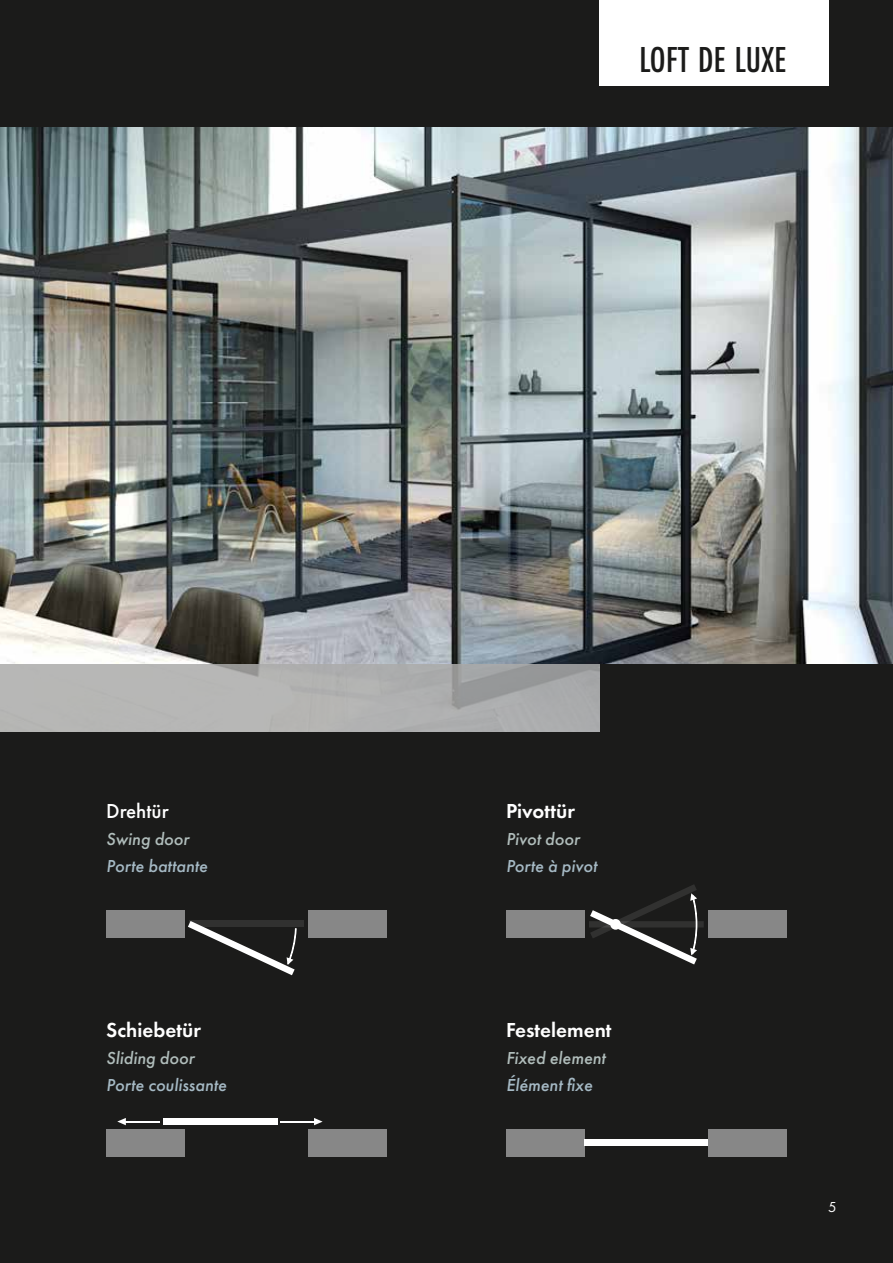
<style>
.page{position:relative;width:893px;height:1263px;background:#1b1b1a}
.page>*{position:absolute;margin:0;border:0;box-sizing:border-box;transform-origin:0 0}
.t1{font:500 37.5px "Futura PT Cond";letter-spacing:.01em;color:#1b1b1a}
.t2{font:600 21px "Futura PT";color:#fff}
.t3{font:500 21px "Futura PT";color:#fff}
.t4{font:italic 500 18px "Futura PT";color:#a5b9c4}
.t5{font:italic 500 18px "Futura PT";color:#b0bdbb}
.t6{font:15px "Futura PT";color:#fff}
</style>
<div class="page">
<div style="left:600px;top:0;width:229px;height:85px;background:#fff"></div>
<div style="left:506px;top:1129px;width:79px;height:27px;background:#878787"></div>
<div style="left:708px;top:1129px;width:79px;height:27px;background:#878787"></div>
<div style="left:585px;top:1139px;width:123px;height:7px;background:#fff"></div>
<div style="left:106px;top:910px;width:79px;height:28px;background:#878787"></div>
<div style="left:308px;top:910px;width:79px;height:28px;background:#878787"></div>
<div style="left:189px;top:921px;width:115px;height:6px;background:#313130"></div>
<svg style="left:188px;top:921px;width:109px;height:54px"></svg>
<div style="left:506px;top:910px;width:79px;height:28px;background:#878787"></div>
<div style="left:708px;top:910px;width:79px;height:28px;background:#878787"></div>
<svg style="left:589px;top:885px;width:115px;height:79px"></svg>
<div style="left:106px;top:1129px;width:79px;height:28px;background:#878787"></div>
<div style="left:308px;top:1129px;width:79px;height:28px;background:#878787"></div>
<div style="left:163px;top:1118px;width:114px;height:7px;background:#fff"></div>
<hr style="left:280px;top:1121px;width:34px;height:1px;background:#fff">
<hr style="left:126px;top:1121px;width:34px;height:1px;background:#fff">
<svg style="left:117px;top:1118px;width:9px;height:7px"></svg>
<svg style="left:314px;top:1118px;width:9px;height:7px"></svg>
<img style="left:0;top:663px;width:600px;height:68px">
<img style="left:0;top:128px;width:893px;height:535px">
<h1 class="t1" style="left:639px;top:38px;width:149px">LOFT DE LUXE</h1>
<p class="t3" style="left:106px;top:798px;width:64px">Drehtür</p>
<p class="t5" style="left:106px;top:827px;width:84px">Swing door</p>
<p class="t4" style="left:106px;top:854px;width:103px">Porte battante</p>
<p class="t2" style="left:106px;top:1016px;width:96px">Schiebetür</p>
<p class="t5" style="left:106px;top:1046px;width:90px">Sliding door</p>
<p class="t4" style="left:106px;top:1073px;width:122px">Porte coulissante</p>
<p class="t2" style="left:506px;top:797px;width:71px">Pivottür</p>
<p class="t5" style="left:506px;top:827px;width:75px">Pivot door</p>
<p class="t4" style="left:506px;top:854px;width:93px">Porte à pivot</p>
<p class="t2" style="left:506px;top:1016px;width:107px">Festelement</p>
<p class="t5" style="left:506px;top:1046px;width:101px">Fixed element</p>
<p class="t4" style="left:506px;top:1073px;width:88px">Élément fixe</p>
<p class="t6" style="left:828px;top:1198px;width:10px">5</p>
</div>
